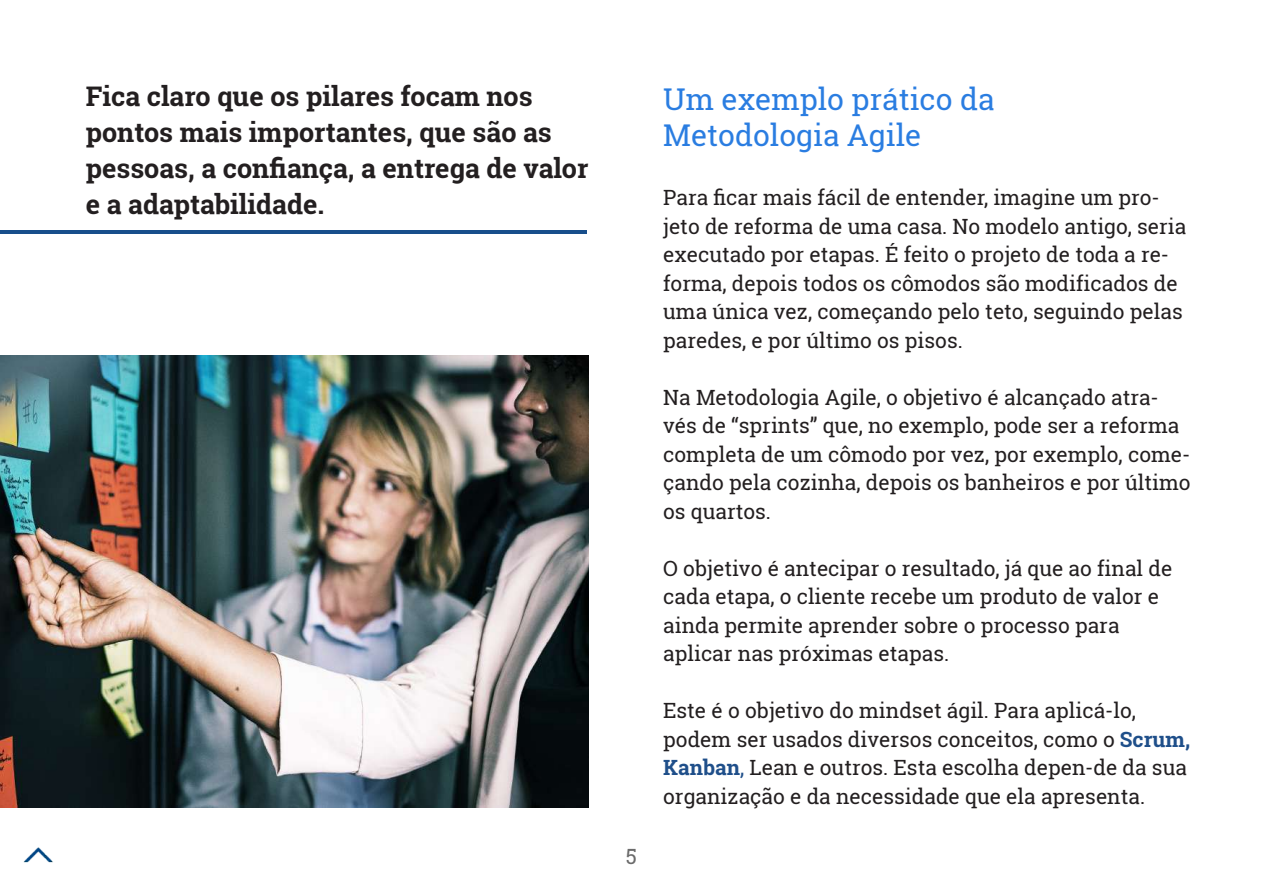
<style>
.page{position:relative;width:1263px;height:893px;background:#fff}
.page>*{position:absolute;margin:0;border:0;box-sizing:border-box;transform-origin:0 0}
.t1{font:30px/36px "Roboto Slab";color:#2a7de1}
.t2{font:700 27px/36px "Roboto Slab";color:#231f20}
.t3{font:21px/28.5px "Roboto Slab";color:#231f20}
.t4{font:21px "Roboto Slab";color:#6b6b6b}
.s1{font-weight:700;color:#1f4f8a}
.s2{color:#1f4f8a}
</style>
<div class="page">
<hr style="left:0;top:230px;width:586px;height:4px;background:#174e8b">
<img style="left:0;top:356px;width:589px;height:452px">
<img style="left:23px;top:847px;width:30px;height:16px">
<p class="t2" style="left:86px;top:78px;width:504px">Fica claro que os pilares focam nos pontos mais importantes, que são as pessoas, a confiança, a entrega de valor e a adaptabilidade.</p>
<p class="t4" style="left:626px;top:842px;width:13px">5</p>
<h1 class="t1" style="left:663px;top:81px;width:333px">Um exemplo prático da<br>Metodologia Agile</h1>
<p class="t3" style="left:663px;top:183px;width:525px">Para ficar mais fácil de entender, imagine um pro&shy;jeto de reforma de uma casa. No modelo antigo, seria executado por etapas. É feito o projeto de toda a re&shy;forma, depois todos os cômodos são modificados de uma única vez, começando pelo teto, seguindo pelas paredes, e por último os pisos.</p>
<p class="t3" style="left:663px;top:383px;width:529px">Na Metodologia Agile, o objetivo é alcançado atra&shy;vés de “sprints” que, no exemplo, pode ser a reforma completa de um cômodo por vez, por exemplo, come&shy;çando pela cozinha, depois os banheiros e por último os quartos.</p>
<p class="t3" style="left:663px;top:554px;width:511px">O objetivo é antecipar o resultado, já que ao final de cada etapa, o cliente recebe um produto de valor e ainda permite aprender sobre o processo para aplicar nas próximas etapas.</p>
<p class="t3" style="left:663px;top:696px;width:529px">Este é o objetivo do mindset ágil. Para aplicá-lo, podem ser usados diversos conceitos, como o <span class="s1">Scrum, Kanban</span><span class="s2">,</span> Lean e outros. Esta escolha depen-de da sua organização e da necessidade que ela apresenta.</p>
</div>
